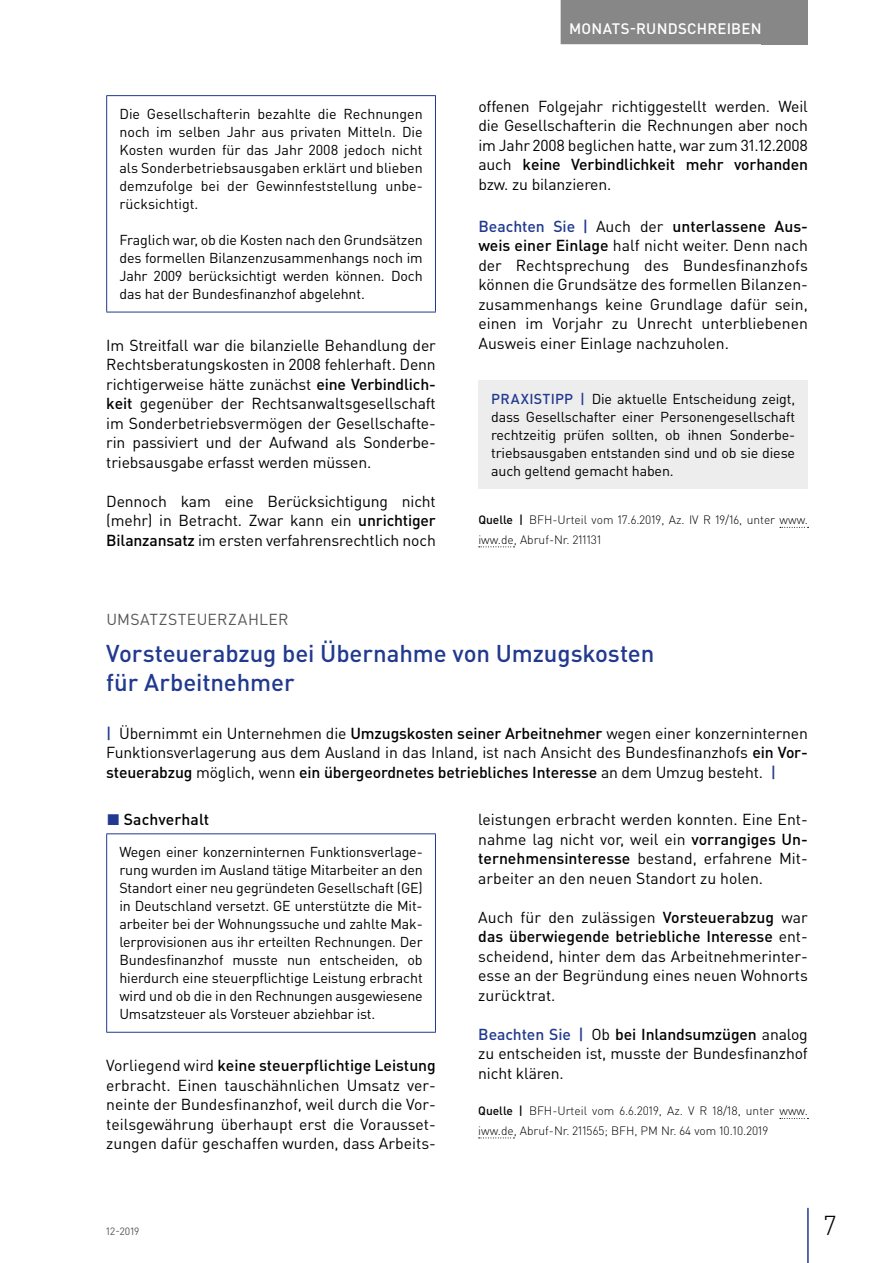
<style>
.page{position:relative;width:893px;height:1263px;background:#fff}
.page>*{position:absolute;margin:0;border:0;box-sizing:border-box;transform-origin:0 0}
.t1{font:300 27px "DIN Pro";color:#000}
.t2{font:500 24px/28.5px "DIN Pro";letter-spacing:-.005em;color:#213a8f}
.t3{font:15.75px/19.5px "DIN Pro";letter-spacing:-.01em;color:#000;text-align:justify}
.t4{font:15.75px "DIN Pro";letter-spacing:.025em;color:#575756}
.t5{font:500 15.75px "DIN Pro";letter-spacing:.005em;color:#000}
.t6{font:500 15px "DIN Pro";letter-spacing:.015em;color:#fff}
.t7{font:14.25px/18px "DIN Pro";letter-spacing:-.01em;color:#000;text-align:justify}
.t8{font:300 12px/19.5px "DIN Pro";color:#000}
.t9{font:10.5px "DIN Pro";color:#575756}
.s1{font-weight:500}
.s2{font-weight:500;color:#213a8f}
.s3{color:#213a8f}
</style>
<div class="page">
<div style="left:762px;top:0;width:46px;height:44px;background:#878787"></div>
<hr style="left:807px;top:1208px;width:2px;height:55px;background:#213a8f">
<div style="left:561px;top:0;width:209px;height:44px;background:#878787"></div>
<hr style="left:106px;top:95px;width:330px;height:1px;background:#213a8f">
<hr style="left:106px;top:96px;width:1px;height:216px;background:#213a8f">
<hr style="left:435px;top:96px;width:1px;height:216px;background:#213a8f">
<hr style="left:106px;top:312px;width:330px;height:1px;background:#213a8f">
<svg style="left:780px;top:527px;width:28px;height:1px"></svg>
<svg style="left:479px;top:546px;width:35px;height:1px"></svg>
<div style="left:478px;top:381px;width:330px;height:108px;background:#ededed"></div>
<hr style="left:106px;top:833px;width:330px;height:1px;background:#213a8f">
<hr style="left:106px;top:834px;width:1px;height:198px;background:#213a8f">
<hr style="left:435px;top:834px;width:1px;height:198px;background:#213a8f">
<hr style="left:106px;top:1032px;width:330px;height:1px;background:#213a8f">
<svg style="left:780px;top:1118px;width:28px;height:1px"></svg>
<svg style="left:479px;top:1137px;width:35px;height:1px"></svg>
<p class="t7" style="left:119px;top:105px;width:305px">Die Gesellschafterin bezahlte die Rechnungen noch im selben Jahr aus privaten Mitteln. Die Kosten wurden für das Jahr 2008 jedoch nicht als Sonderbetriebsausgaben erklärt und blieben demzufolge bei der Gewinnfeststellung unbe&shy;rücksichtigt.</p>
<p class="t7" style="left:119px;top:231px;width:305px">Fraglich war, ob die Kosten nach den Grundsätzen des formellen Bilanzenzusammenhangs noch im Jahr 2009 berücksichtigt werden können. Doch das hat der Bundesfinanzhof abgelehnt.</p>
<p class="t3" style="left:106px;top:335px;width:331px">Im Streitfall war die bilanzielle Behandlung der Rechtsberatungskosten in 2008 fehlerhaft. Denn richtigerweise hätte zunächst <span class="s1">eine Verbindlich&shy;keit</span> gegenüber der Rechtsanwaltsgesellschaft im Sonderbetriebsvermögen der Gesellschafte&shy;rin passiviert und der Aufwand als Sonderbe&shy;triebsausgabe erfasst werden müssen.</p>
<p class="t3" style="left:106px;top:491px;width:331px">Dennoch kam eine Berücksichtigung nicht (mehr) in Betracht. Zwar kann ein <span class="s1">unrichtiger Bilanzansatz</span> im ersten verfahrensrechtlich noch</p>
<p class="t6" style="left:569px;top:18px;width:194px">MONATS-RUNDSCHREIBEN</p>
<p class="t3" style="left:478px;top:95px;width:331px">offenen Folgejahr richtiggestellt werden. Weil die Gesellschafterin die Rechnungen aber noch im Jahr 2008 beglichen hatte, war zum 31.12.2008 auch <span class="s1">keine Verbindlichkeit mehr vorhanden </span>bzw. zu bilanzieren.</p>
<p class="t3" style="left:478px;top:216px;width:331px"><span class="s2">Beachten Sie |</span> Auch der <span class="s1">unterlassene Aus&shy;weis einer Einlage</span> half nicht weiter. Denn nach der Rechtsprechung des Bundesfinanzhofs können die Grundsätze des formellen Bilanzen&shy;zusammenhangs keine Grundlage dafür sein, einen im Vorjahr zu Unrecht unterbliebenen Ausweis einer Einlage nachzuholen.</p>
<p class="t7" style="left:491px;top:389px;width:306px"><span class="s2">PRAXISTIPP |</span> Die aktuelle Entscheidung zeigt, dass Gesellschafter einer Personengesellschaft rechtzeitig prüfen sollten, ob ihnen Sonderbe&shy;triebsausgaben entstanden sind und ob sie diese auch geltend gemacht haben.</p>
<p class="t8" style="left:478px;top:510px;width:331px"><span class="s1">Quelle |</span> BFH-Urteil vom 17.6.2019, Az. IV R 19/16, unter www. iww.de, Abruf-Nr. 211131</p>
<p class="t4" style="left:106px;top:608px;width:184px">UMSATZSTEUERZAHLER</p>
<h2 class="t2" style="left:106px;top:638px;width:550px">Vorsteuerabzug bei Übernahme von Umzugskosten für Arbeitnehmer</h2>
<p class="t3" style="left:106px;top:723px;width:703px"><span class="s2">|</span> Übernimmt ein Unternehmen die <span class="s1">Umzugskosten seiner Arbeitnehmer</span> wegen einer konzerninternen Funktionsverlagerung aus dem Ausland in das Inland, ist nach Ansicht des Bundesfinanzhofs <span class="s1">ein Vor&shy;steuerabzug</span> möglich, wenn <span class="s1">ein übergeordnetes betriebliches Interesse</span> an dem Umzug besteht. <span class="s2">|</span></p>
<p class="t5" style="left:107px;top:809px;width:104px"><span class="s3">◼</span> Sachverhalt</p>
<p class="t7" style="left:119px;top:843px;width:305px">Wegen einer konzerninternen Funktionsverlage&shy;rung wurden im Ausland tätige Mitarbeiter an den Standort einer neu gegründeten Gesellschaft (GE) in Deutschland versetzt. GE unterstützte die Mit&shy;arbeiter bei der Wohnungssuche und zahlte Mak&shy;lerprovisionen aus ihr erteilten Rechnungen. Der Bundesfinanzhof musste nun entscheiden, ob hierdurch eine steuerpflichtige Leistung erbracht wird und ob die in den Rechnungen ausgewiesene Umsatzsteuer als Vorsteuer abziehbar ist.</p>
<p class="t3" style="left:478px;top:809px;width:331px">leistungen erbracht werden konnten. Eine Ent&shy;nahme lag nicht vor, weil ein <span class="s1">vorrangiges Un&shy;ternehmensinteresse</span> bestand, erfahrene Mit&shy;arbeiter an den neuen Standort zu holen.</p>
<p class="t3" style="left:478px;top:907px;width:331px">Auch für den zulässigen <span class="s1">Vorsteuerabzug</span> war <span class="s1">das überwiegende betriebliche Interesse</span> ent&shy;scheidend, hinter dem das Arbeitnehmerinter&shy;esse an der Begründung eines neuen Wohnorts zurücktrat.</p>
<p class="t3" style="left:478px;top:1024px;width:331px"><span class="s2">Beachten Sie |</span> Ob <span class="s1">bei Inlandsumzügen</span> analog zu entscheiden ist, musste der Bundesfinanzhof nicht klären.</p>
<p class="t8" style="left:478px;top:1101px;width:331px"><span class="s1">Quelle |</span> BFH-Urteil vom 6.6.2019, Az. V R 18/18, unter www. iww.de, Abruf-Nr. 211565; BFH, PM Nr. 64 vom 10.10.2019</p>
<p class="t3" style="left:106px;top:1055px;width:331px">Vorliegend wird <span class="s1">keine steuerpflichtige Leistung </span>erbracht. Einen tauschähnlichen Umsatz ver&shy;neinte der Bundesfinanzhof, weil durch die Vor&shy;teilsgewährung überhaupt erst die Vorausset&shy;zungen dafür geschaffen wurden, dass Arbeits-</p>
<p class="t9" style="left:106px;top:1224px;width:35px">12-2019</p>
<h1 class="t1" style="left:824px;top:1207px;width:14px">7</h1>
</div>
